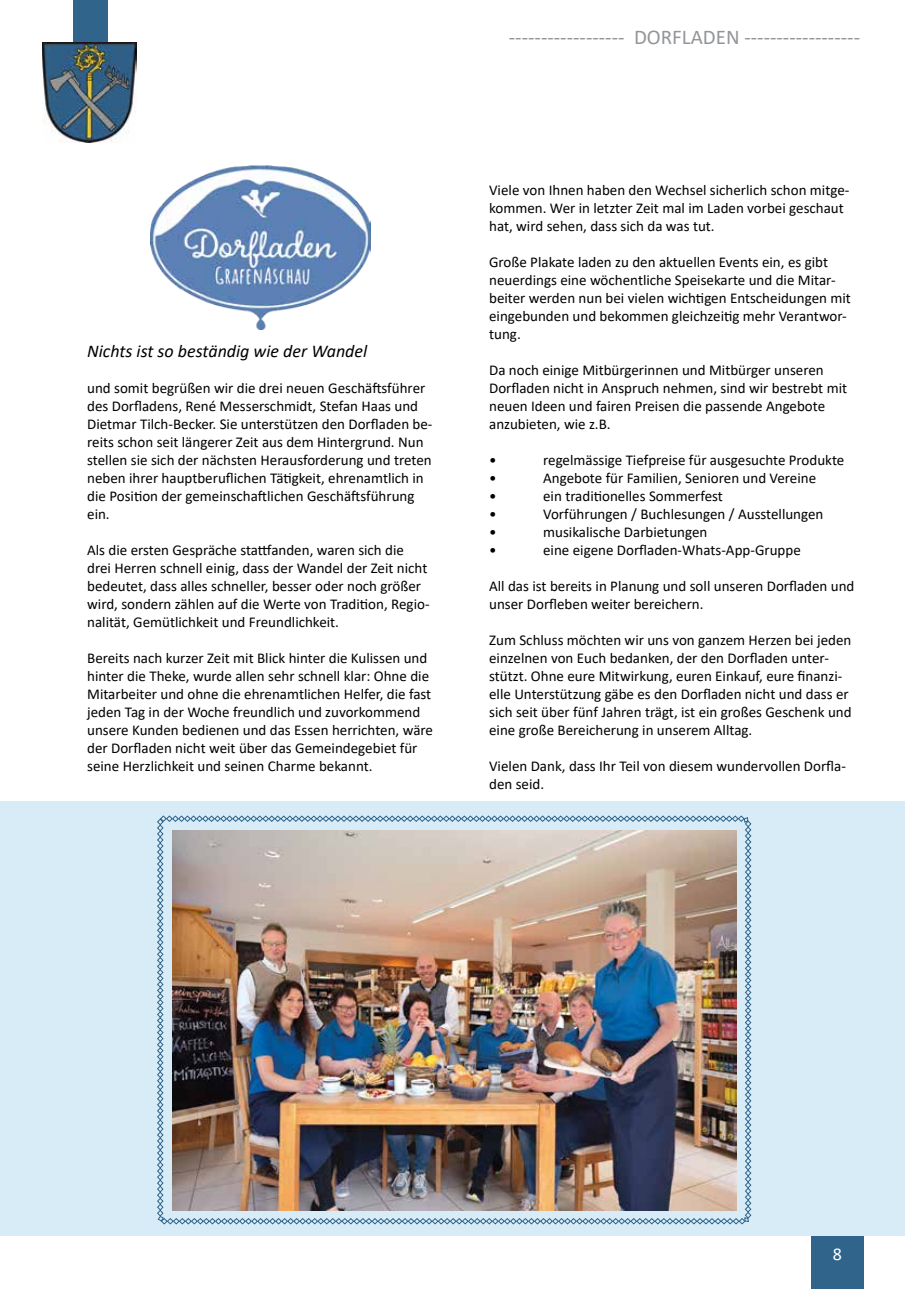
<style>
.page{position:relative;width:906px;height:1289px;background:#fff}
.page>*{position:absolute;margin:0;border:0;box-sizing:border-box;transform-origin:0 0}
.t1{font:21px "Calibri";color:#939598}
.t2{font:italic 18px "Calibri";color:#000}
.t3{font:18px "Calibri";color:#fff}
.t4{font:15px/18px "Calibri";color:#000}
</style>
<div class="page">
<div style="left:811px;top:1234px;width:52px;height:54px;background:#31648a"></div>
<div style="left:73px;top:0;width:34px;height:45px;background:#31648a"></div>
<img style="left:43px;top:43px;width:93px;height:99px">
<div style="left:1px;top:801px;width:904px;height:434px;background:#d7ecf7"></div>
<img style="left:151px;top:166px;width:219px;height:164px">
<img style="left:157px;top:815px;width:594px;height:409px">
<p class="t2" style="left:87px;top:338px;width:281px">Nichts ist so beständig wie der Wandel</p>
<p class="t4" style="left:87px;top:378px;width:347px">und somit begrüßen wir die drei neuen Geschäftsführer des Dorfladens, René Messerschmidt, Stefan Haas und Dietmar Tilch-Becker. Sie unterstützen den Dorfladen be&shy;reits schon seit längerer Zeit aus dem Hintergrund. Nun stellen sie sich der nächsten Herausforderung und treten neben ihrer hauptberuflichen Tätigkeit, ehrenamtlich in die Position der gemeinschaftlichen Geschäftsführung ein.</p>
<p class="t4" style="left:87px;top:540px;width:344px">Als die ersten Gespräche stattfanden, waren sich die drei Herren schnell einig, dass der Wandel der Zeit nicht bedeutet, dass alles schneller, besser oder noch größer wird, sondern zählen auf die Werte von Tradition, Regio&shy;nalität, Gemütlichkeit und Freundlichkeit.</p>
<p class="t4" style="left:87px;top:648px;width:347px">Bereits nach kurzer Zeit mit Blick hinter die Kulissen und hinter die Theke, wurde allen sehr schnell klar: Ohne die Mitarbeiter und ohne die ehrenamtlichen Helfer, die fast jeden Tag in der Woche freundlich und zuvorkommend unsere Kunden bedienen und das Essen herrichten, wäre der Dorfladen nicht weit über das Gemeindegebiet für seine Herzlichkeit und seinen Charme bekannt.</p>
<h1 class="t1" style="left:509px;top:23px;width:353px">------------------ DORFLADEN ------------------</h1>
<p class="t4" style="left:489px;top:181px;width:362px">Viele von Ihnen haben den Wechsel sicherlich schon mitge&shy;kommen. Wer in letzter Zeit mal im Laden vorbei geschaut hat, wird sehen, dass sich da was tut.</p>
<p class="t4" style="left:489px;top:253px;width:363px">Große Plakate laden zu den aktuellen Events ein, es gibt neuerdings eine wöchentliche Speisekarte und die Mitar&shy;beiter werden nun bei vielen wichtigen Entscheidungen mit eingebunden und bekommen gleichzeitig mehr Verantwor&shy;tung.</p>
<p class="t4" style="left:489px;top:361px;width:359px">Da noch einige Mitbürgerinnen und Mitbürger unseren Dorfladen nicht in Anspruch nehmen, sind wir bestrebt mit neuen Ideen und fairen Preisen die passende Angebote anzubieten, wie z.B.</p>
<p class="t4" style="left:489px;top:451px;width:9px">•</p>
<p class="t4" style="left:543px;top:451px;width:303px">regelmässige Tiefpreise für ausgesuchte Produkte</p>
<p class="t4" style="left:489px;top:469px;width:9px">•</p>
<p class="t4" style="left:543px;top:469px;width:274px">Angebote für Familien, Senioren und Vereine</p>
<p class="t4" style="left:489px;top:487px;width:9px">•</p>
<p class="t4" style="left:543px;top:487px;width:181px">ein traditionelles Sommerfest</p>
<p class="t4" style="left:489px;top:505px;width:9px">•</p>
<p class="t4" style="left:543px;top:505px;width:282px">Vorführungen / Buchlesungen / Ausstellungen</p>
<p class="t4" style="left:489px;top:523px;width:9px">•</p>
<p class="t4" style="left:543px;top:523px;width:166px">musikalische Darbietungen</p>
<p class="t4" style="left:489px;top:541px;width:9px">•</p>
<p class="t4" style="left:543px;top:541px;width:259px">eine eigene Dorfladen-Whats-App-Gruppe</p>
<p class="t4" style="left:489px;top:577px;width:367px">All das ist bereits in Planung und soll unseren Dorfladen und unser Dorfleben weiter bereichern.</p>
<p class="t4" style="left:489px;top:631px;width:364px">Zum Schluss möchten wir uns von ganzem Herzen bei jeden einzelnen von Euch bedanken, der den Dorfladen unter&shy;stützt. Ohne eure Mitwirkung, euren Einkauf, eure finanzi&shy;elle Unterstützung gäbe es den Dorfladen nicht und dass er sich seit über fünf Jahren trägt, ist ein großes Geschenk und eine große Bereicherung in unserem Alltag.</p>
<p class="t4" style="left:489px;top:757px;width:358px">Vielen Dank, dass Ihr Teil von diesem wundervollen Dorfla&shy;den seid.</p>
<p class="t3" style="left:833px;top:1241px;width:11px">8</p>
</div>
